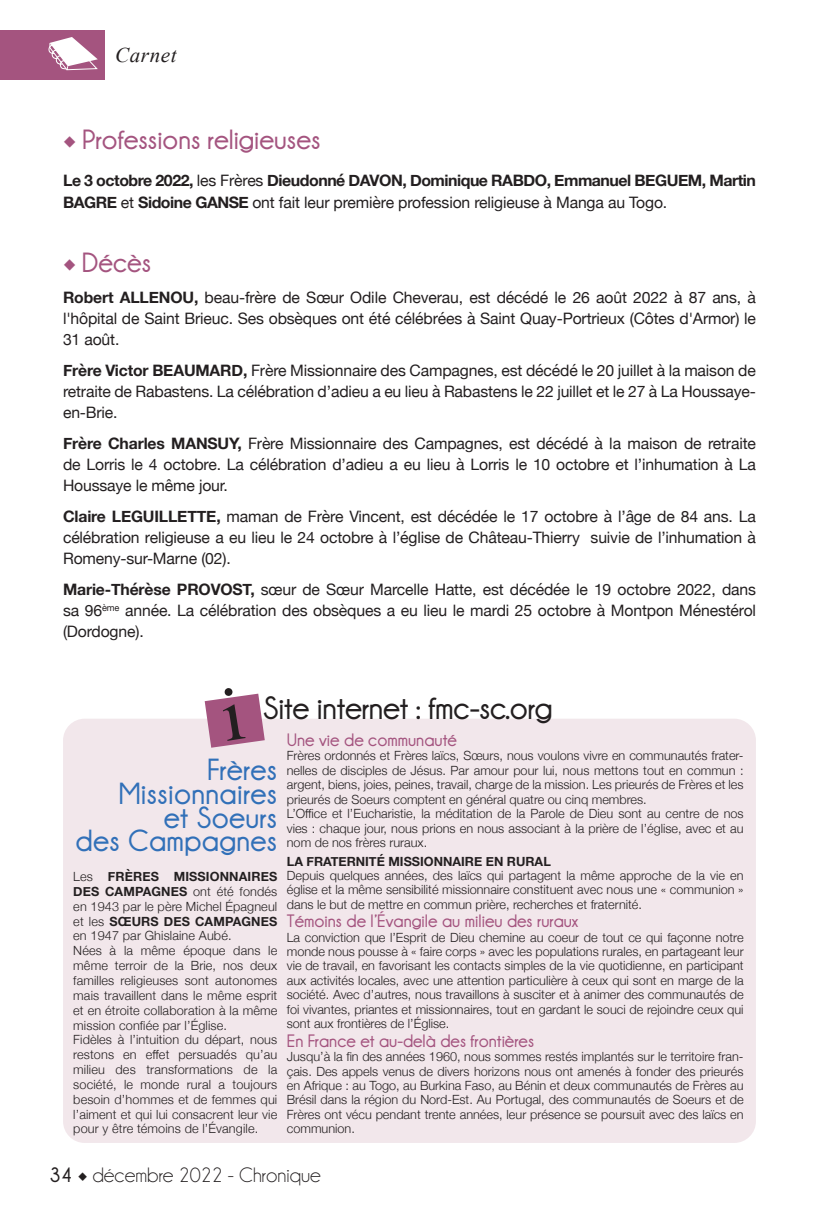
<style>
.page{position:relative;width:819px;height:1206px;background:#fff}
.page>*{position:absolute;margin:0;border:0;box-sizing:border-box;transform-origin:0 0}
.t1{font:700 32.55px "Champagne&Limousines";letter-spacing:-.01em;color:#231f20}
.t2{font:700 30.8px "Champagne&Limousines";letter-spacing:.01em;color:#3170b8}
.t3{font:700 28px "Champagne&Limousines";color:#a4547f}
.t4{font:21px "Champagne&Limousines";color:#231f20}
.t5{font:italic 21px "Times New Roman";letter-spacing:.03em;color:#231f20}
.t6{font:700 18.03px "Champagne&Limousines";color:#a4547f}
.t7{font:15.75px/21px "Helvetica Neue";letter-spacing:-.01em;color:#231f20;text-align:justify}
.t8{font:700 15.75px/22.8px "Helvetica Neue";letter-spacing:-.03em;color:#231f20}
.t9{font:300 12.6px/14.5px "Helvetica Neue";color:#231f20;text-align:justify}
.t10{font:700 12.6px "Helvetica Neue";color:#231f20}
.s1{font-family:"Minion Pro";font-weight:400}
.s2{font-weight:400}
.s3{font-weight:700}
.s4{font-family:"Minion Pro"}
</style>
<div class="page">
<div style="left:0;top:30px;width:104px;height:49px;background:#a4547f"></div>
<svg style="left:48px;top:37px;width:50px;height:33px"></svg>
<div style="left:63px;top:718px;width:693px;height:424px;background:#f2e7eb;border-radius:22px"></div>
<svg style="left:205px;top:693px;width:60px;height:54px"></svg>
<p class="t5" style="left:115px;top:41px;width:63px">Carnet</p>
<p class="t3" style="left:63px;top:124px;width:259px"><span class="s1">◆</span> Professions religieuses</p>
<p class="t8" style="left:63px;top:169px;width:694px">Le 3 octobre 2022, <span class="s2">les Frères</span> Dieudonné DAVON, Dominique RABDO, Emmanuel BEGUEM, Martin<br>BAGRE <span class="s2">et</span> Sidoine GANSE <span class="s2">ont fait leur première profession religieuse à Manga au Togo.</span></p>
<p class="t3" style="left:63px;top:247px;width:90px"><span class="s1">◆</span> Décès</p>
<p class="t7" style="left:63px;top:288px;width:694px"><span class="s3">Robert ALLENOU,</span> beau-frère de Sœur Odile Cheverau, est décédé le 26 août 2022 à 87 ans, à l'hôpital de Saint Brieuc. Ses obsèques ont été célébrées à Saint Quay-Portrieux (Côtes d'Armor) le 31 août.</p>
<p class="t7" style="left:63px;top:361px;width:694px"><span class="s3">Frère Victor BEAUMARD,</span> Frère Missionnaire des Campagnes, est décédé le 20 juillet à la maison de retraite de Rabastens. La célébration d’adieu a eu lieu à Rabastens le 22 juillet et le 27 à La Houssaye&shy;en-Brie.</p>
<p class="t7" style="left:63px;top:434px;width:694px"><span class="s3">Frère Charles MANSUY,</span> Frère Missionnaire des Campagnes, est décédé à la maison de retraite de Lorris le 4 octobre. La célébration d’adieu a eu lieu à Lorris le 10 octobre et l’inhumation à La Houssaye le même jour.</p>
<p class="t7" style="left:63px;top:507px;width:694px"><span class="s3">Claire LEGUILLETTE,</span> maman de Frère Vincent, est décédée le 17 octobre à l’âge de 84 ans. La célébration religieuse a eu lieu le 24 octobre à l’église de Château-Thierry suivie de l’inhumation à Romeny-sur-Marne (02).</p>
<p class="t7" style="left:63px;top:580px;width:694px"><span class="s3">Marie-Thérèse PROVOST,</span> sœur de Sœur Marcelle Hatte, est décédée le 19 octobre 2022, dans sa 96<sup>ème</sup> année. La célébration des obsèques a eu lieu le mardi 25 octobre à Montpon Ménestérol (Dordogne).</p>
<p class="t1" style="left:263px;top:689px;width:291px">Site internet : fmc-sc.org</p>
<p class="t2" style="left:207px;top:752px;width:71px">Frères</p>
<p class="t2" style="left:119px;top:776px;width:160px">Missionnaires</p>
<p class="t2" style="left:164px;top:799px;width:115px">et Soeurs</p>
<p class="t2" style="left:76px;top:823px;width:203px">des Campagnes</p>
<p class="t9" style="left:73px;top:868px;width:205px">Les <span class="s3">FRÈRES MISSIONNAIRES DES CAMPAGNES</span> ont été fondés en 1943 par le père Michel Épagneul et les <span class="s3">SŒURS DES CAMPAGNES </span>en 1947 par Ghislaine Aubé.</p>
<p class="t9" style="left:73px;top:942px;width:205px">Nées à la même époque dans le même terroir de la Brie, nos deux familles religieuses sont autonomes mais travaillent dans le même esprit et en étroite collaboration à la même mission confiée par l’Église.</p>
<p class="t9" style="left:73px;top:1031px;width:205px">Fidèles à l’intuition du départ, nous restons en effet persuadés qu’au milieu des transformations de la société, le monde rural a toujours besoin d’hommes et de femmes qui l’aiment et qui lui consacrent leur vie pour y être témoins de l’Évangile.</p>
<p class="t6" style="left:287px;top:729px;width:171px">Une vie de communauté</p>
<p class="t9" style="left:287px;top:747px;width:458px">Frères ordonnés et Frères laïcs, Sœurs, nous voulons vivre en communautés frater&shy;nelles de disciples de Jésus. Par amour pour lui, nous mettons tout en commun : argent, biens, joies, peines, travail, charge de la mission. Les prieurés de Frères et les prieurés de Soeurs comptent en général quatre ou cinq membres.</p>
<p class="t9" style="left:287px;top:805px;width:458px">L’Office et l’Eucharistie, la méditation de la Parole de Dieu sont au centre de nos vies : chaque jour, nous prions en nous associant à la prière de l’église, avec et au nom de nos frères ruraux.</p>
<p class="t10" style="left:287px;top:851px;width:265px">LA FRATERNITÉ MISSIONNAIRE EN RURAL</p>
<p class="t9" style="left:287px;top:867px;width:458px">Depuis quelques années, des laïcs qui partagent la même approche de la vie en église et la même sensibilité missionnaire constituent avec nous une « communion » dans le but de mettre en commun prière, recherches et fraternité.</p>
<p class="t6" style="left:287px;top:910px;width:293px">Témoins de l’Évangile au milieu des ruraux</p>
<p class="t9" style="left:287px;top:928px;width:458px">La conviction que l’Esprit de Dieu chemine au coeur de tout ce qui façonne notre monde nous pousse à « faire corps » avec les populations rurales, en partageant leur vie de travail, en favorisant les contacts simples de la vie quotidienne, en participant aux activités locales, avec une attention particulière à ceux qui sont en marge de la société. Avec d’autres, nous travaillons à susciter et à animer des communautés de foi vivantes, priantes et missionnaires, tout en gardant le souci de rejoindre ceux qui sont aux frontières de l’Église.</p>
<p class="t6" style="left:287px;top:1030px;width:249px">En France et au-delà des frontières</p>
<p class="t9" style="left:287px;top:1048px;width:458px">Jusqu’à la fin des années 1960, nous sommes restés implantés sur le territoire fran&shy;çais. Des appels venus de divers horizons nous ont amenés à fonder des prieurés en Afrique : au Togo, au Burkina Faso, au Bénin et deux communautés de Frères au Brésil dans la région du Nord-Est. Au Portugal, des communautés de Soeurs et de Frères ont vécu pendant trente années, leur présence se poursuit avec des laïcs en communion.</p>
<h3 class="t4" style="left:50px;top:1162px;width:273px"><span class="s3">34</span> <span class="s4">◆</span> décembre 2022 - Chronique</h3>
</div>
